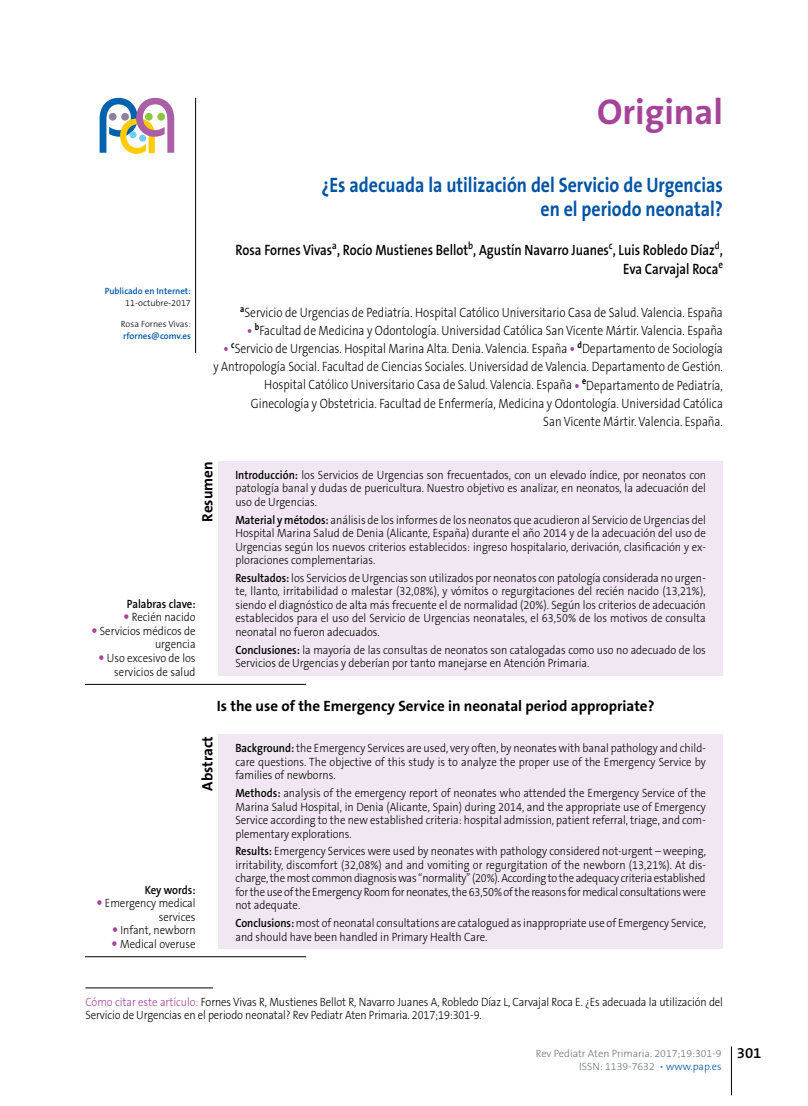
<style>
.page{position:relative;width:808px;height:1106px;background:#fff}
.page>*{position:absolute;margin:0;border:0;box-sizing:border-box;transform-origin:0 0}
.t1{font:700 36px "The Sans B Plus W7";color:#a54399}
.t2{font:700 21px/24px "The Sans B Plus W7";color:#0054a4;text-align:right;scale:.85 1}
.t3{font:600 15px/19.5px "The Sans B Plus W6";color:#000;text-align:right;scale:.85 1}
.t4{font:700 15px "The Sans B Plus W7";color:#000}
.t5{font:600 15px "The Sans B Plus W6";color:#000}
.t6{font:300 13.5px/18px "The Sans B Plus W3";color:#000;text-align:right;scale:.85 1}
.t7{font:300 12px/13.5px "The Sans B Plus W3";color:#000;text-align:justify;scale:.9 1}
.t8{font:600 12px "The Sans B Plus W6";color:#000;scale:.9 1}
.t9{font:300 10.5px/13.2px "The Sans B Plus W3";color:#6a747b;text-align:right}
.t10{font:600 9px "The Sans B Plus W6";color:#0054a4}
.t11{font:300 9px "The Sans B Plus W3";color:#000}
.s1{font-family:"The Sans B Plus W7";font-weight:700;color:#a54399}
.s2{font-family:"The Sans B Plus W6";font-weight:600}
.s3{color:#a54399}
.s4{color:#0054a4}
</style>
<div class="page">
<svg style="left:100px;top:98px;width:74px;height:56px"></svg>
<div style="left:145px;top:113px;width:8px;height:8px;background:#8dc63f;border-radius:50%"></div>
<div style="left:157px;top:113px;width:8px;height:8px;background:#8dc63f;border-radius:50%"></div>
<hr style="left:195px;top:98px;width:1px;height:255px;background:#000">
<hr style="left:85px;top:684px;width:221px;height:1px;background:#000">
<div style="left:218px;top:461px;width:505px;height:214px;background:#f0e7f2"></div>
<div style="left:218px;top:735px;width:505px;height:214px;background:#f0e7f2"></div>
<hr style="left:85px;top:956px;width:221px;height:1px;background:#000">
<hr style="left:85px;top:987px;width:128px;height:1px;background:#000">
<hr style="left:731px;top:1046px;width:1px;height:49px;background:#000">
<p class="t10" style="left:105px;top:285px;width:88px">Publicado en Internet:</p>
<p class="t11" style="left:125px;top:297px;width:67px">11-octubre-2017</p>
<p class="t11" style="left:121px;top:318px;width:71px">Rosa Fornes Vivas:</p>
<p class="t10" style="left:123px;top:330px;width:69px">rfornes@comv.es</p>
<h1 class="t1" style="left:597px;top:89px;width:127px">Original</h1>
<h2 class="t2" style="left:321px;top:173px;width:474px">¿Es adecuada la utilización del Servicio de Urgencias en el periodo neonatal?</h2>
<p class="t3" style="left:236px;top:240px;width:575px">Rosa Fornes Vivas<sup>a</sup>, Rocío Mustienes Bellot<sup>b</sup>, Agustín Navarro Juanes<sup>c</sup>, Luis Robledo Díaz<sup>d</sup>,<br>Eva Carvajal Roca<sup>e</sup></p>
<p class="t6" style="left:240px;top:304px;width:569px"><sup>a</sup>Servicio de Urgencias de Pediatría. Hospital Católico Universitario Casa de Salud. Valencia. España</p>
<p class="t6" style="left:247px;top:322px;width:561px"><span class="s1">•</span> <sup>b</sup>Facultad de Medicina y Odontología. Universidad Católica San Vicente Mártir. Valencia. España</p>
<p class="t6" style="left:213px;top:340px;width:601px"><span class="s1">•</span> <sup>c</sup>Servicio de Urgencias. Hospital Marina Alta. Denia. Valencia. España <span class="s1">•</span> <sup>d</sup>Departamento de Sociología<br>y Antropología Social. Facultad de Ciencias Sociales. Universidad de Valencia. Departamento de Gestión.<br>Hospital Católico Universitario Casa de Salud. Valencia. España <span class="s1">•</span> <sup>e</sup>Departamento de Pediatría, Ginecología y Obstetricia. Facultad de Enfermería, Medicina y Odontología. Universidad Católica<br>San Vicente Mártir. Valencia. España.</p>
<p class="t4" style="left:198px;top:521px;width:62px;rotate:-90deg">Resumen</p>
<p class="t8" style="left:127px;top:596px;width:78px">Palabras clave:</p>
<p class="t7" style="left:100px;top:610px;width:108px;text-align:right">Recién nacido<br>Servicios médicos de urgencia<br>Uso excesivo de los servicios de salud</p>
<p class="t7" style="left:235px;top:468px;width:525px"><span class="s2">Introducción:</span> los Servicios de Urgencias son frecuentados, con un elevado índice, por neonatos con patología banal y dudas de puericultura. Nuestro objetivo es analizar, en neonatos, la adecuación del uso de Urgencias.</p>
<p class="t7" style="left:235px;top:513px;width:524px"><span class="s2">Material y métodos:</span> análisis de los informes de los neonatos que acudieron al Servicio de Urgencias del Hospital Marina Salud de Denia (Alicante, España) durante el año 2014 y de la adecuación del uso de Urgencias según los nuevos criterios establecidos: ingreso hospitalario, derivación, clasificación y ex&shy;ploraciones complementarias.</p>
<p class="t7" style="left:235px;top:571px;width:524px"><span class="s2">Resultados:</span> los Servicios de Urgencias son utilizados por neonatos con patología considerada no urgen&shy;te, llanto, irritabilidad o malestar (32,08%), y vómitos o regurgitaciones del recién nacido (13,21%), siendo el diagnóstico de alta más frecuente el de normalidad (20%). Según los criterios de adecuación establecidos para el uso del Servicio de Urgencias neonatales, el 63,50% de los motivos de consulta neonatal no fueron adecuados.</p>
<p class="t7" style="left:235px;top:643px;width:524px"><span class="s2">Conclusiones:</span> la mayoría de las consultas de neonatos son catalogadas como uso no adecuado de los<br>Servicios de Urgencias y deberían por tanto manejarse en Atención Primaria.</p>
<p class="t4" style="left:217px;top:696px;width:439px">Is the use of the Emergency Service in neonatal period appropriate?</p>
<p class="t4" style="left:198px;top:791px;width:56px;rotate:-90deg">Abstract</p>
<p class="t8" style="left:145px;top:882px;width:58px">Key words:</p>
<p class="t7" style="left:105px;top:896px;width:102px;text-align:right">Emergency medical services<br>Infant, newborn<br>Medical overuse</p>
<p class="t7" style="left:235px;top:741px;width:524px"><span class="s2">Background:</span> the Emergency Services are used, very often, by neonates with banal pathology and child&shy;care questions. The objective of this study is to analyze the proper use of the Emergency Service by families of newborns.</p>
<p class="t7" style="left:235px;top:786px;width:524px"><span class="s2">Methods:</span> analysis of the emergency report of neonates who attended the Emergency Service of the Marina Salud Hospital, in Denia (Alicante, Spain) during 2014, and the appropriate use of Emergency Service according to the new established criteria: hospital admission, patient referral, triage, and com&shy;plementary explorations.</p>
<p class="t7" style="left:235px;top:844px;width:524px"><span class="s2">Results:</span> Emergency Services were used by neonates with pathology considered not-urgent – weeping, irritability, discomfort (32,08%) and and vomiting or regurgitation of the newborn (13,21%). At dis&shy;charge, the most common diagnosis was “normality” (20%). According to the adequacy criteria established for the use of the Emergency Room for neonates, the 63,50% of the reasons for medical consultations were not adequate.</p>
<p class="t7" style="left:235px;top:916px;width:524px"><span class="s2">Conclusions:</span> most of neonatal consultations are catalogued as inappropriate use of Emergency Service, and should have been handled in Primary Health Care.</p>
<p class="t7" style="left:85px;top:994px;width:710px"><span class="s3">Cómo citar este artículo:</span> Fornes Vivas R, Mustienes Bellot R, Navarro Juanes A, Robledo Díaz L, Carvajal Roca E. ¿Es adecuada la utilización del<br>Servicio de Urgencias en el periodo neonatal? Rev Pediatr Aten Primaria. 2017;19:301-9.</p>
<p class="t9" style="left:536px;top:1046px;width:187px">Rev Pediatr Aten Primaria. 2017;19:301-9<br>ISSN: 1139-7632 • <span class="s4">www.pap.es</span></p>
<p class="t5" style="left:737px;top:1042px;width:26px">301</p>
</div>
